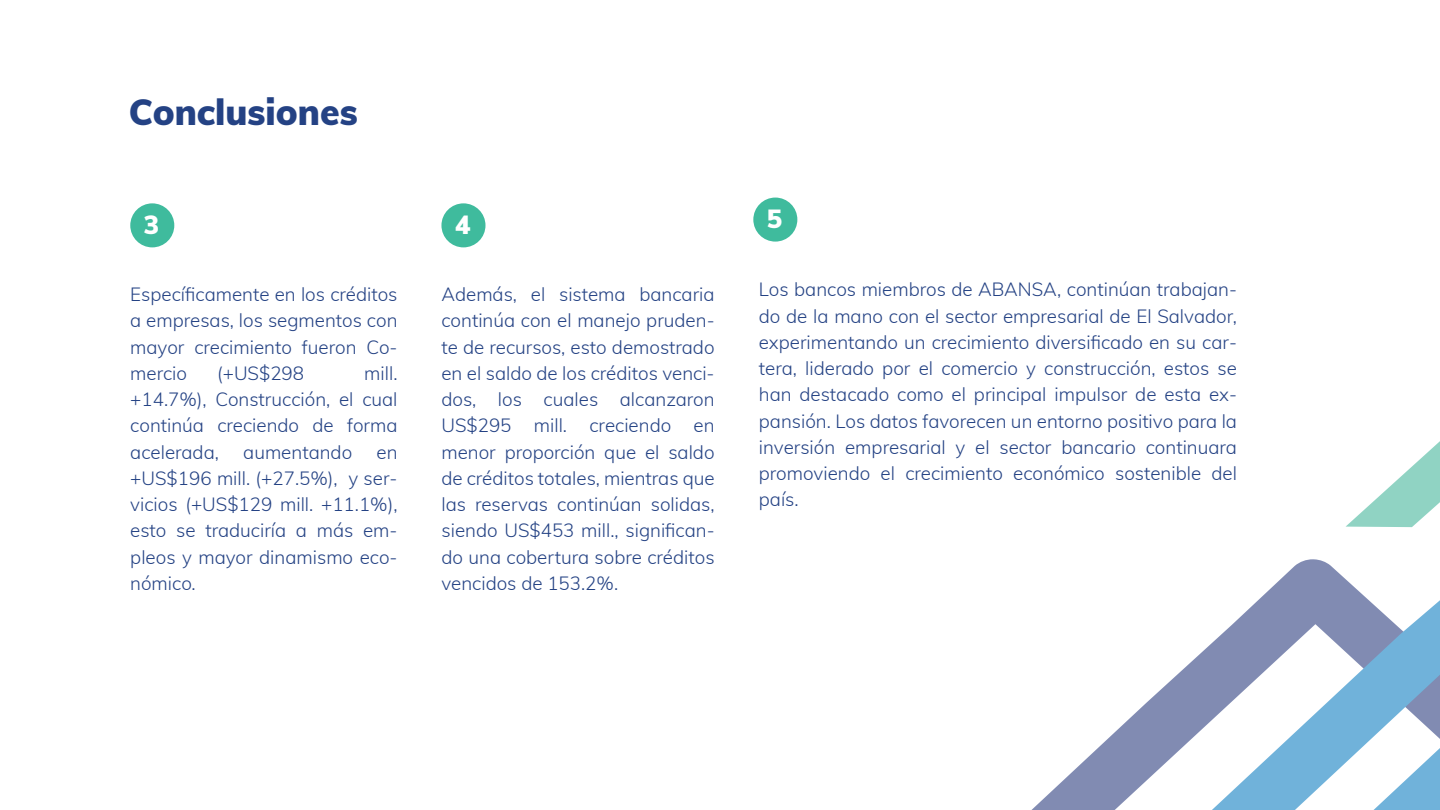
<style>
.page{position:relative;width:1440px;height:810px;background:#fff}
.page>*{position:absolute;margin:0;border:0;box-sizing:border-box;transform-origin:0 0}
.t1{font:900 35.62px "Mulish";color:#244284}
.t2{font:900 25.65px "Mulish";color:#fff}
.t3{font:300 18.75px/26.2px "Mulish";color:#244284;text-align:justify}
</style>
<div class="page">
<div style="left:130px;top:203px;width:44px;height:44px;background:#3fbb9d;border-radius:50%"></div>
<div style="left:441px;top:203px;width:44px;height:44px;background:#3fbb9d;border-radius:50%"></div>
<div style="left:753px;top:198px;width:44px;height:44px;background:#3fbb9d;border-radius:50%"></div>
<svg style="left:1031px;top:559px;width:302px;height:251px"></svg>
<svg style="left:1198px;top:568px;width:162px;height:242px"></svg>
<svg style="left:1346px;top:441px;width:94px;height:86px"></svg>
<svg style="left:1360px;top:592px;width:80px;height:218px"></svg>
<h1 class="t1" style="left:129px;top:86px;width:231px">Conclusiones</h1>
<h2 class="t2" style="left:144px;top:206px;width:17px">3</h2>
<p class="t3" style="left:130px;top:280px;width:269px">Específicamente en los créditos a empresas, los segmentos con mayor crecimiento fueron Co&shy;mercio</p>
<p class="t3" style="left:217px;top:359px;width:88px">(+US$298</p>
<p class="t3" style="left:130px;top:359px;width:269px;text-indent:234px">mill. +14.7%), Construcción, el cual continúa creciendo de forma acelerada,</p>
<p class="t3" style="left:243px;top:438px;width:110px">aumentando</p>
<p class="t3" style="left:130px;top:438px;width:269px;text-indent:246px">en +US$196 mill. (+27.5%), y ser&shy;vicios (+US$129 mill. +11.1%), esto se traduciría a más em&shy;pleos y mayor dinamismo eco&shy;nómico.</p>
<h2 class="t2" style="left:455px;top:206px;width:17px">4</h2>
<p class="t3" style="left:441px;top:280px;width:275px">Además, el sistema bancaria continúa con el manejo pruden&shy;te de recursos, esto demostrado en el saldo de los créditos venci&shy;dos, los cuales alcanzaron US$295 mill. creciendo en menor proporción que el saldo de créditos totales, mientras que las reservas continúan solidas, siendo US$453 mill., significan&shy;do una cobertura sobre créditos vencidos de 153.2%.</p>
<h2 class="t2" style="left:767px;top:200px;width:17px">5</h2>
<p class="t3" style="left:759px;top:276px;width:480px">Los bancos miembros de ABANSA, continúan trabajan&shy;do de la mano con el sector empresarial de El Salvador, experimentando un crecimiento diversificado en su car&shy;tera, liderado por el comercio y construcción, estos se han destacado como el principal impulsor de esta ex&shy;pansión. Los datos favorecen un entorno positivo para la inversión empresarial y el sector bancario continuara promoviendo el crecimiento económico sostenible del país.</p>
</div>
